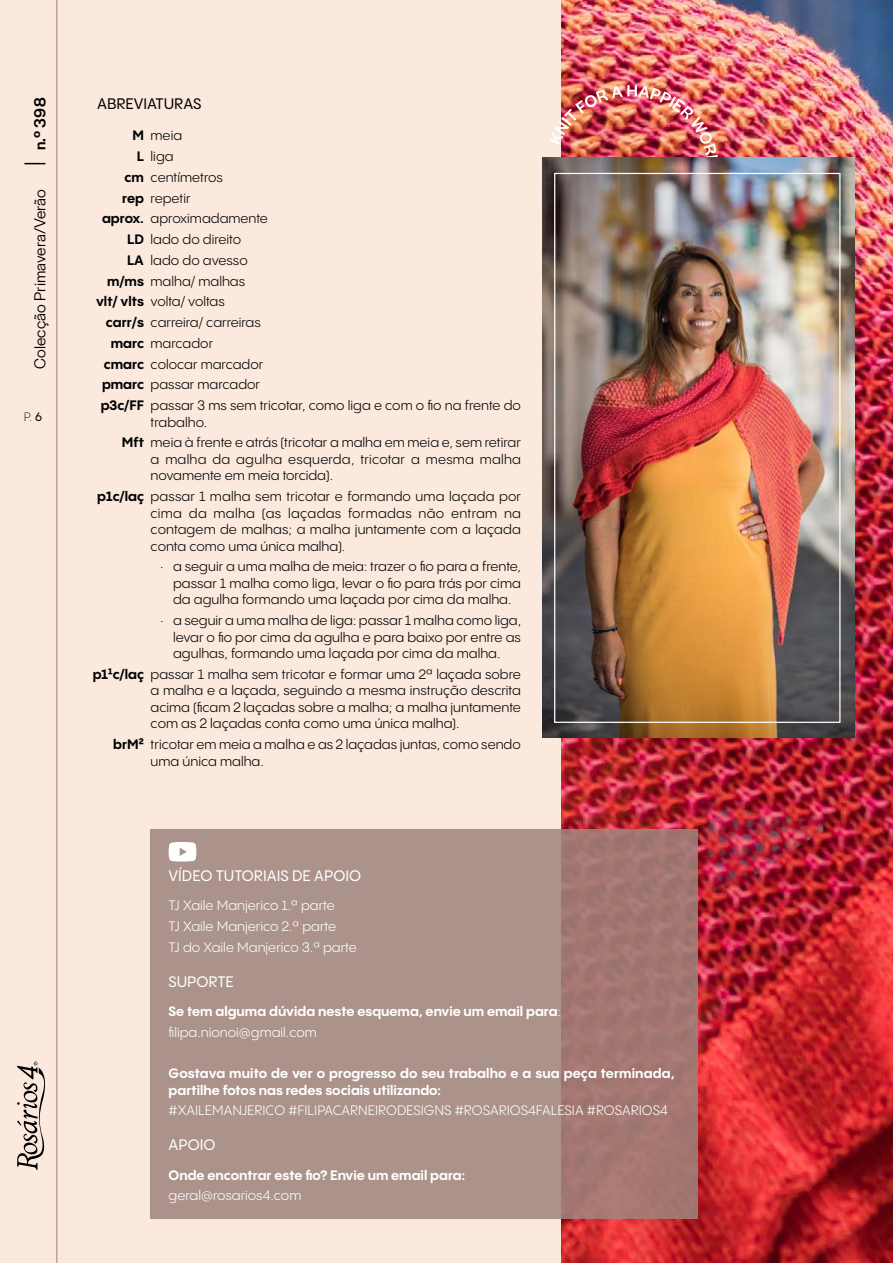
<style>
.page{position:relative;width:893px;height:1263px;background:#fbe9de}
.page>*{position:absolute;margin:0;border:0;box-sizing:border-box;transform-origin:0 0}
.t1{font:16.5px "Halyard Display";letter-spacing:.01em;color:#000}
.t2{font:500 16.5px "Halyard Display";color:#000}
.t3{font:500 15px "PP Pangram Sans";color:#fff}
.t4{font:500 15px "PP Pangram Sans";color:#000}
.t5{font:13.5px/20.7px "PP Pangram Sans";color:#000}
.t6{font:700 13.5px/20.7px "PP Pangram Sans";color:#fff}
.t7{font:13.5px/20.7px "PP Pangram Sans";color:#fff}
.t8{font:700 13.5px/20.7px "PP Pangram Sans";color:#000;text-align:right}
.t9{font:300 12px "PP Pangram Sans";color:#000}
.s1{font-weight:500}
.s2{font-weight:400}
</style>
<div class="page">
<img style="left:561px;top:0;width:331px;height:1263px">
<img style="left:549px;top:85px;width:170px;height:72px">
<img style="left:543px;top:157px;width:312px;height:581px">
<div style="left:554px;top:173px;width:286px;height:550px;border:1px solid #fff"></div>
<svg style="left:892px;top:0;width:1px;height:1263px"></svg>
<hr style="left:57px;top:0;width:1px;height:1263px;background:#9f847d">
<svg style="left:24px;top:163px;width:21px;height:1px"></svg>
<svg style="left:17px;top:1061px;width:28px;height:109px"></svg>
<svg style="left:151px;top:829px;width:547px;height:390px;background:#a88b84"></svg>
<svg style="left:169px;top:842px;width:27px;height:19px"></svg>
<p class="t2" style="left:28px;top:150px;width:54px;rotate:-90deg">n.º 398</p>
<p class="t1" style="left:28px;top:369px;width:181px;rotate:-90deg">Colecção Primavera/Verão</p>
<p class="t9" style="left:24px;top:409px;width:20px">P. <span class="s1">6</span></p>
<p class="t4" style="left:97px;top:95px;width:106px">ABREVIATURAS</p>
<p class="t8" style="left:96px;top:125px;width:49px">M<br>L<br>cm<br>rep aprox.<br>LD<br>LA m/ms vlt/ vlts carr/s marc cmarc pmarc p3c/FF</p>
<p class="t8" style="left:122px;top:432px;width:24px">Mft</p>
<p class="t5" style="left:151px;top:125px;width:372px">meia<br>liga<br>centímetros<br>repetir<br>aproximadamente<br>lado do direito<br>lado do avesso<br>malha/ malhas<br>volta/ voltas<br>carreira/ carreiras<br>marcador<br>colocar marcador<br>passar marcador<br>passar 3 ms sem tricotar, como liga e com o fio na frente do</p>
<p class="t5" style="left:151px;top:411px;width:372px">trabalho.<br>meia à frente e atrás (tricotar a malha em meia e, sem retirar</p>
<p class="t5" style="left:151px;top:451px;width:372px;line-height:16.5px">a malha da agulha esquerda, tricotar a mesma malha novamente em meia torcida).</p>
<p class="t5" style="left:151px;top:488px;width:372px;line-height:16.5px;text-align:justify">passar 1 malha sem tricotar e formando uma laçada por cima da malha (as laçadas formadas não entram na contagem de malhas; a malha juntamente com a laçada conta como uma única malha).</p>
<p class="t5" style="left:173px;top:558px;width:349px;line-height:16.5px;text-align:justify;text-indent:-13px">· a seguir a uma malha de meia: trazer o fio para a frente, passar 1 malha como liga, levar o fio para trás por cima da agulha formando uma laçada por cima da malha.</p>
<p class="t5" style="left:173px;top:612px;width:350px;line-height:16.5px;text-align:justify;text-indent:-13px">· a seguir a uma malha de liga: passar 1 malha como liga, levar o fio por cima da agulha e para baixo por entre as agulhas, formando uma laçada por cima da malha.</p>
<p class="t5" style="left:151px;top:666px;width:372px;line-height:16.5px;text-align:justify">passar 1 malha sem tricotar e formar uma 2ª laçada sobre a malha e a laçada, seguindo a mesma instrução descrita acima (ficam 2 laçadas sobre a malha; a malha juntamente com as 2 laçadas conta como uma única malha).</p>
<p class="t5" style="left:151px;top:736px;width:372px;line-height:16.5px">tricotar em meia a malha e as 2 laçadas juntas, como sendo uma única malha.</p>
<p class="t8" style="left:97px;top:486px;width:48px">p1c/laç</p>
<p class="t8" style="left:93px;top:664px;width:53px">p1¹c/laç</p>
<p class="t8" style="left:113px;top:734px;width:32px">brM²</p>
<p class="t3" style="left:169px;top:866px;width:194px">VÍDEO TUTORIAIS DE APOIO</p>
<p class="t7" style="left:169px;top:895px;width:190px">TJ Xaile Manjerico 1.ª parte<br>TJ Xaile Manjerico 2.ª parte<br>TJ do Xaile Manjerico 3.ª parte</p>
<p class="t3" style="left:169px;top:972px;width:67px">SUPORTE</p>
<p class="t6" style="left:169px;top:1000px;width:394px">Se tem alguma dúvida neste esquema, envie um email para<span class="s2">: filipa.nionoi@gmail.com</span></p>
<p class="t6" style="left:169px;top:1065px;width:507px;line-height:16.5px">Gostava muito de ver o progresso do seu trabalho e a sua peça terminada, partilhe fotos nas redes sociais utilizando:</p>
<p class="t7" style="left:169px;top:1100px;width:501px">#XAILEMANJERICO #FILIPACARNEIRODESIGNS #ROSARIOS4FALESIA #ROSARIOS4</p>
<p class="t3" style="left:169px;top:1136px;width:48px">APOIO</p>
<p class="t6" style="left:169px;top:1164px;width:298px">Onde encontrar este fio? Envie um email para:</p>
<p class="t7" style="left:169px;top:1185px;width:134px">geral@rosarios4.com</p>
</div>
